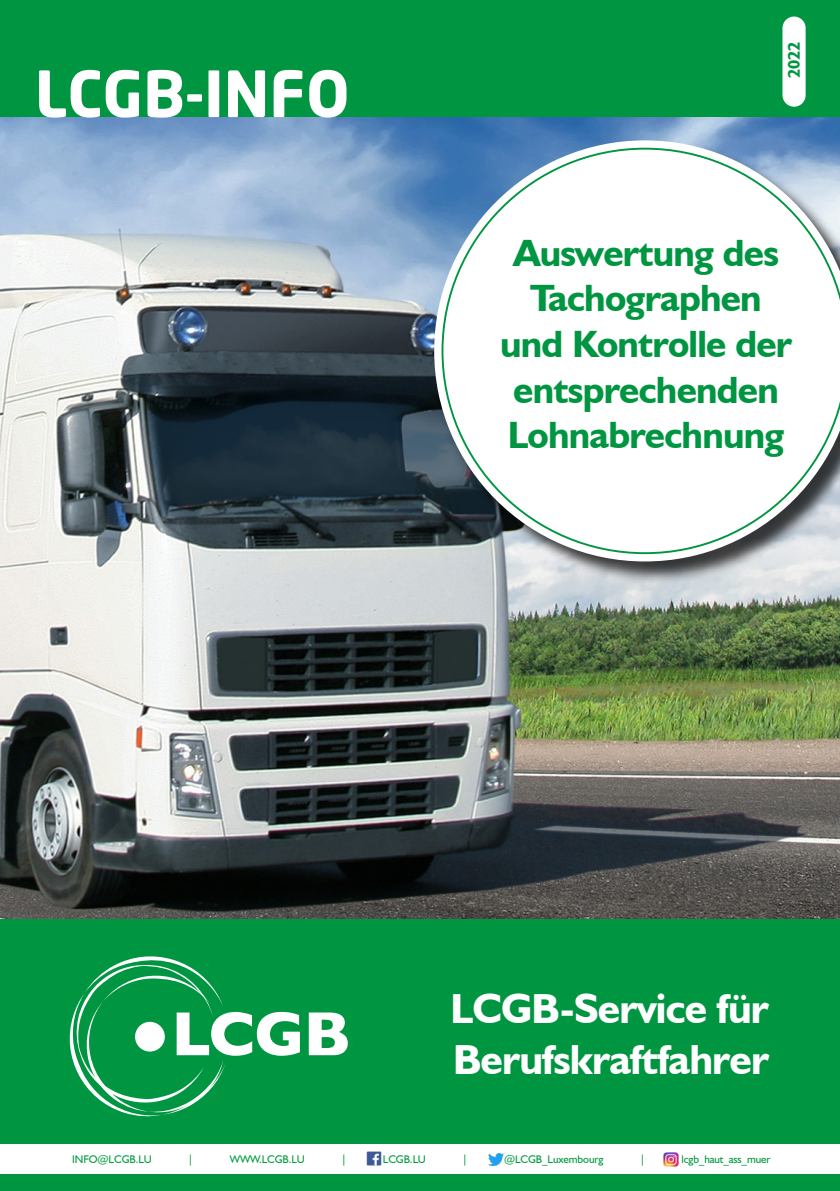
<style>
.page{position:relative;width:840px;height:1191px;background:#fff}
.page>*{position:absolute;margin:0;border:0;box-sizing:border-box;transform-origin:0 0}
.t1{font:700 62.8px "Neo Sans";color:#fff}
.t2{font:700 42px/50.4px "Humanist 521 BT";letter-spacing:-.02em;color:#fff}
.t3{font:700 38px/45.6px "Humanist 521 BT";letter-spacing:-.02em;color:#009641;text-align:center}
.t4{font:700 16.8px "Humanist 521 BT";color:#009641}
.t5{font:11px "Humanist 521 BT";letter-spacing:-.01em;color:#009b3e}
</style>
<div class="page">
<img style="left:0;top:116px;width:839px;height:803px">
<div style="left:0;top:0;width:839px;height:116px;background:#009641"></div>
<div style="left:782px;top:17px;width:23px;height:90px;background:#fff;border-radius:12px"></div>
<div style="left:435px;top:142px;width:404px;height:442px;background:#000;opacity:.75"></div>
<svg style="left:434px;top:140px;width:405px;height:421px"></svg>
<svg style="left:441px;top:148px;width:398px;height:406px"></svg>
<div style="left:0;top:919px;width:839px;height:272px;background:#009641"></div>
<div style="left:0;top:1144px;width:839px;height:29px;background:#fff"></div>
<svg style="left:69px;top:956px;width:231px;height:161px"></svg>
<svg style="left:308px;top:1012px;width:39px;height:43px"></svg>
<img style="left:366px;top:1151px;width:15px;height:14px">
<img style="left:488px;top:1153px;width:15px;height:12px">
<img style="left:663px;top:1152px;width:14px;height:14px">
<h1 class="t1" style="left:35px;top:53px;width:316px">LCGB-INFO</h1>
<p class="t4" style="left:783px;top:78px;width:38px;rotate:-90deg">2022</p>
<p class="t3" style="left:499px;top:229px;width:293px">Auswertung des<br>Tachographen und Kontrolle der entsprechenden<br>Lohnabrechnung</p>
<p class="t2" style="left:450px;top:982px;width:320px">LCGB-Service für<br>Berufskraftfahrer</p>
<p class="t5" style="left:72px;top:1152px;width:81px">INFO@LCGB.LU</p>
<p class="t5" style="left:188px;top:1152px;width:7px">|</p>
<p class="t5" style="left:230px;top:1152px;width:76px">WWW.LCGB.LU</p>
<p class="t5" style="left:341px;top:1152px;width:7px">|</p>
<p class="t5" style="left:382px;top:1152px;width:45px">LCGB.LU</p>
<p class="t5" style="left:462px;top:1152px;width:7px">|</p>
<p class="t5" style="left:504px;top:1152px;width:101px">@LCGB_Luxembourg</p>
<p class="t5" style="left:639px;top:1152px;width:7px">|</p>
<p class="t5" style="left:681px;top:1152px;width:90px">lcgb_haut_ass_muer</p>
</div>
